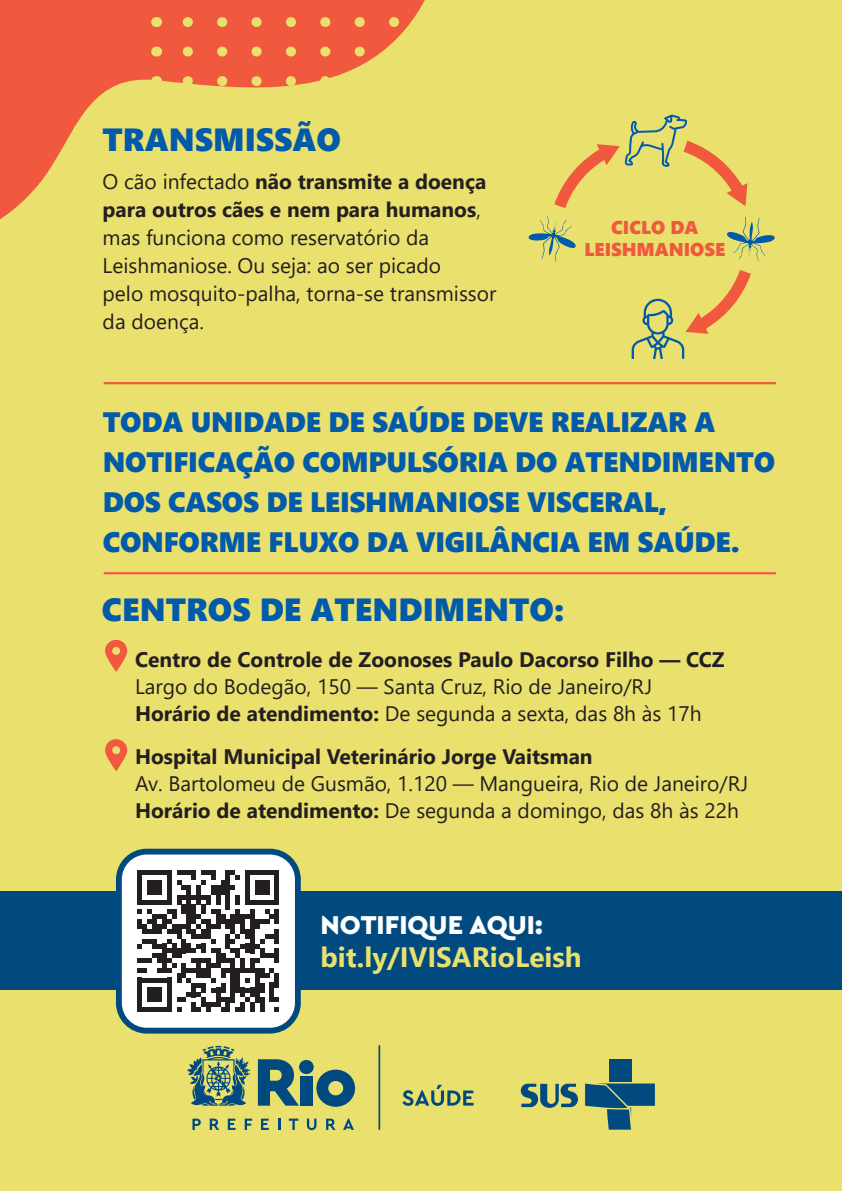
<style>
.page{position:relative;width:842px;height:1191px;background:#e9e06e}
.page>*{position:absolute;margin:0;border:0;box-sizing:border-box;transform-origin:0 0}
.t1{font:32px "Segoe UI Black";color:#015aaa}
.t2{font:28px/40px "Segoe UI Black";letter-spacing:-.01em;color:#015aaa}
.t3{font:700 28px "Segoe UI";color:#e9e06e}
.t4{font:900 27px "Cera Pro";color:#fff}
.t5{font:21px/28px "Segoe UI";color:#231f20}
.t6{font:700 21px "Segoe UI";color:#231f20}
.t7{font:18.6px/22.2px "Segoe UI Black";color:#f0593e;text-align:center}
.s1{font-weight:700}
</style>
<div class="page">
<svg style="left:0;top:0;width:425px;height:220px;fill:#f0593e"></svg>
<svg style="left:173px;top:76px;width:252px;height:10px"></svg>
<svg style="left:173px;top:47px;width:252px;height:10px"></svg>
<svg style="left:173px;top:17px;width:252px;height:10px"></svg>
<svg style="left:402px;top:1084px;width:72px;height:21px"></svg>
<hr style="left:378px;top:1045px;width:2px;height:85px;background:#004a7f">
<svg style="left:316px;top:1069px;width:39px;height:37px"></svg>
<svg style="left:307px;top:1118px;width:9px;height:12px"></svg>
<svg style="left:343px;top:1118px;width:11px;height:12px"></svg>
<svg style="left:326px;top:1118px;width:10px;height:12px"></svg>
<svg style="left:289px;top:1118px;width:9px;height:12px"></svg>
<svg style="left:278px;top:1118px;width:2px;height:12px"></svg>
<svg style="left:261px;top:1118px;width:8px;height:12px"></svg>
<svg style="left:245px;top:1118px;width:7px;height:12px"></svg>
<svg style="left:228px;top:1118px;width:8px;height:12px"></svg>
<svg style="left:210px;top:1118px;width:9px;height:12px"></svg>
<svg style="left:192px;top:1118px;width:9px;height:12px"></svg>
<svg style="left:258px;top:1059px;width:41px;height:46px"></svg>
<div style="left:300px;top:1076px;width:12px;height:29px;background:#004a7f"></div>
<div style="left:299px;top:1060px;width:15px;height:14px;background:#004a7f;border-radius:50%"></div>
<svg style="left:187px;top:1046px;width:63px;height:59px"></svg>
<svg style="left:521px;top:1083px;width:57px;height:24px"></svg>
<div style="left:609px;top:1059px;width:22px;height:22px;background:#004a7f"></div>
<svg style="left:585px;top:1083px;width:70px;height:46px"></svg>
<svg style="left:173px;top:106px;width:574px;height:102px"></svg>
<svg style="left:528px;top:216px;width:48px;height:46px"></svg>
<svg style="left:727px;top:216px;width:48px;height:45px"></svg>
<svg style="left:632px;top:270px;width:119px;height:89px"></svg>
<div style="left:0;top:892px;width:842px;height:98px;background:#004a7f"></div>
<svg style="left:116px;top:848px;width:185px;height:185px;background:#9ba2a5"></svg>
<hr style="left:104px;top:572px;width:672px;height:2px;background:#f0593e">
<hr style="left:104px;top:382px;width:672px;height:2px;background:#f0593e">
<svg style="left:105px;top:640px;width:22px;height:32px"></svg>
<svg style="left:105px;top:739px;width:22px;height:32px"></svg>
<h1 class="t1" style="left:103px;top:116px;width:240px">TRANSMISSÃO</h1>
<p class="t5" style="left:103px;top:165px;width:395px">O cão infectado <span class="s1">não transmite a doença para outros cães e nem para humanos</span>, mas funciona como reservatório da Leishmaniose. Ou seja: ao ser picado<br>pelo mosquito-palha, torna-se transmissor da doença.</p>
<p class="t7" style="left:584px;top:215px;width:142px">CICLO DA<br>LEISHMANIOSE</p>
<h2 class="t2" style="left:103px;top:400px;width:674px">TODA UNIDADE DE SAÚDE DEVE REALIZAR A NOTIFICAÇÃO COMPULSÓRIA DO ATENDIMENTO DOS CASOS DE LEISHMANIOSE VISCERAL, CONFORME FLUXO DA VIGILÂNCIA EM SAÚDE.</h2>
<h1 class="t1" style="left:102px;top:586px;width:464px">CENTROS DE ATENDIMENTO:</h1>
<p class="t6" style="left:135px;top:639px;width:591px">Centro de Controle de Zoonoses Paulo Dacorso Filho — CCZ</p>
<p class="t5" style="left:135px;top:671px;width:568px;line-height:27px">Largo do Bodegão, 150 — Santa Cruz, Rio de Janeiro/RJ<br><span class="s1">Horário de atendimento:</span> De segunda a sexta, das 8h às 17h</p>
<p class="t6" style="left:135px;top:736px;width:459px">Hospital Municipal Veterinário Jorge Vaitsman</p>
<p class="t5" style="left:135px;top:768px;width:615px;line-height:27px">Av. Bartolomeu de Gusmão, 1.120 — Mangueira, Rio de Janeiro/RJ<br><span class="s1">Horário de atendimento:</span> De segunda a domingo, das 8h às 22h</p>
<p class="t4" style="left:321px;top:907px;width:224px">NOTIFIQUE AQUI:</p>
<h2 class="t3" style="left:321px;top:931px;width:262px">bit.ly/IVISARioLeish</h2>
</div>
